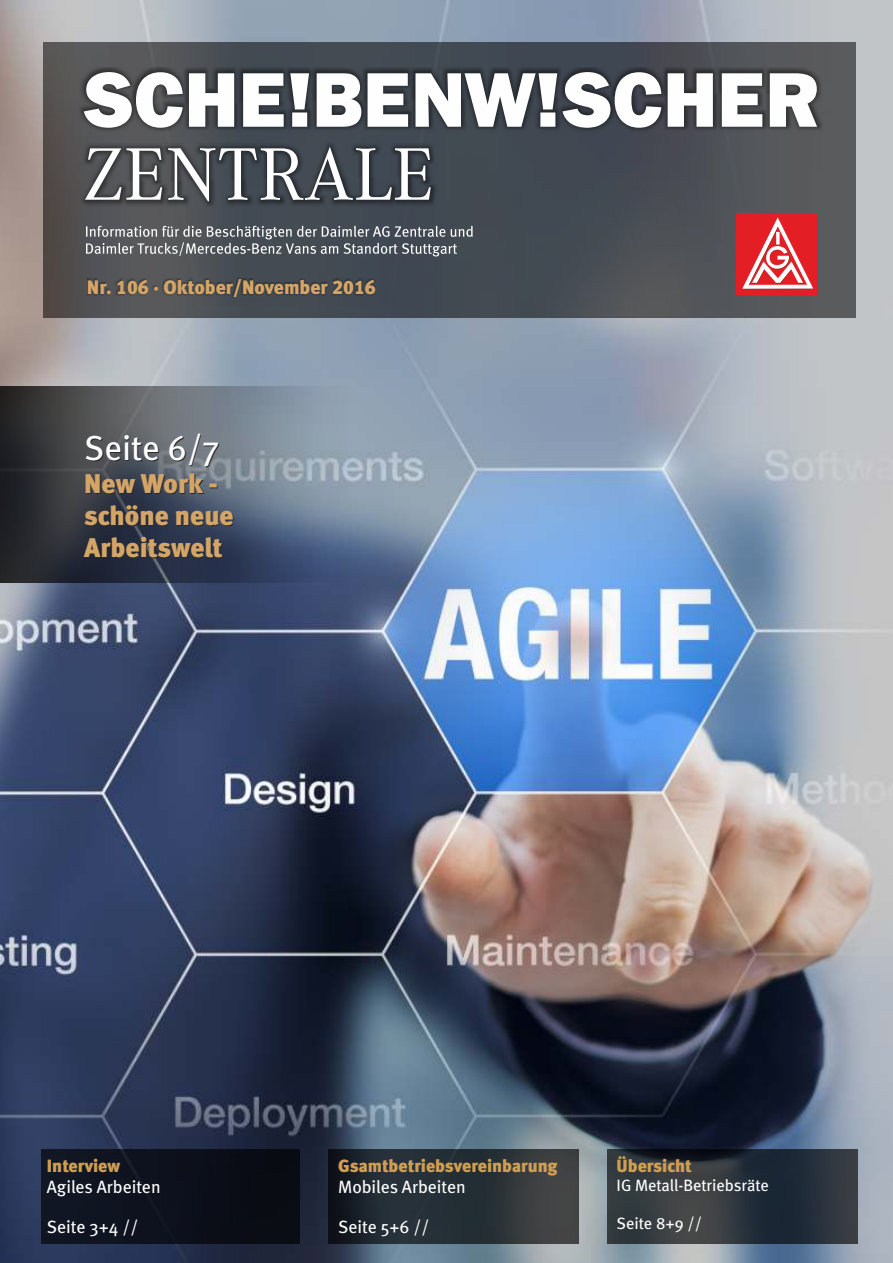
<style>
.page{position:relative;width:893px;height:1263px;background:#fff}
.page>*{position:absolute;margin:0;border:0;box-sizing:border-box;transform-origin:0 0}
.t1{font:800 76.95px "Franklin Gothic IT Cby BT";color:#fefefe}
.t2{font:76.95px "Corporate A";color:#fefefe}
.t3{font:34.65px "Meta";color:#fefefe}
.t4{font:27px/32.1px "Meta Black Lf";color:#d4a568}
.t5{font:19.5px "Meta Black Lf";color:#d4a568}
.t6{font:17.7px "Meta";color:#fefefe}
.t7{font:17.7px "Meta Black Lf";color:#ce9e53}
.t8{font:900 17.7px "Meta";color:#ce9e53}
.t9{font:16.35px "Meta";color:#fefefe}
</style>
<div class="page">
<img style="left:0;top:316px;width:893px;height:947px">
<div style="left:41px;top:1149px;width:259px;height:95px;background:#0d111d"></div>
<div style="left:328px;top:1149px;width:251px;height:95px;background:#2b2a29;opacity:.76"></div>
<div style="left:607px;top:1149px;width:251px;height:95px;background:#2b2a29;opacity:.76"></div>
<div style="left:43px;top:42px;width:813px;height:276px;background:#2b2a29;opacity:.64"></div>
<div style="left:736px;top:213px;width:82px;height:82px;background:#e31e24"></div>
<svg style="left:742px;top:217px;width:71px;height:72px"></svg>
<svg style="left:86px;top:226px;width:387px;height:30px;background:#6c7176"></svg>
<img style="left:79px;top:67px;width:745px;height:140px">
<img style="left:88px;top:279px;width:288px;height:19px">
<img style="left:0;top:387px;width:531px;height:195px">
<h1 class="t1" style="left:83px;top:68px;width:737px">SCHE!BENW!SCHER</h1>
<h1 class="t2" style="left:83px;top:148px;width:353px">ZENTRALE</h1>
<p class="t5" style="left:87px;top:279px;width:290px">Nr. 106 · Oktober/November 2016</p>
<h2 class="t3" style="left:84px;top:433px;width:136px">Seite 6/7</h2>
<h3 class="t4" style="left:84px;top:470px;width:151px">New Work - schöne neue<br>Arbeitswelt</h3>
<p class="t8" style="left:47px;top:1158px;width:75px">Interview</p>
<p class="t6" style="left:47px;top:1179px;width:115px">Agiles Arbeiten</p>
<p class="t6" style="left:47px;top:1219px;width:93px">Seite 3+4 //</p>
<p class="t7" style="left:338px;top:1158px;width:221px">Gsamtbetriebsvereinbarung</p>
<p class="t6" style="left:338px;top:1179px;width:129px">Mobiles Arbeiten</p>
<p class="t6" style="left:338px;top:1219px;width:93px">Seite 5+6 //</p>
<p class="t7" style="left:617px;top:1158px;width:77px">Übersicht</p>
<p class="t9" style="left:617px;top:1178px;width:154px">IG Metall-Betriebsräte</p>
<p class="t9" style="left:617px;top:1216px;width:87px">Seite 8+9 //</p>
</div>
